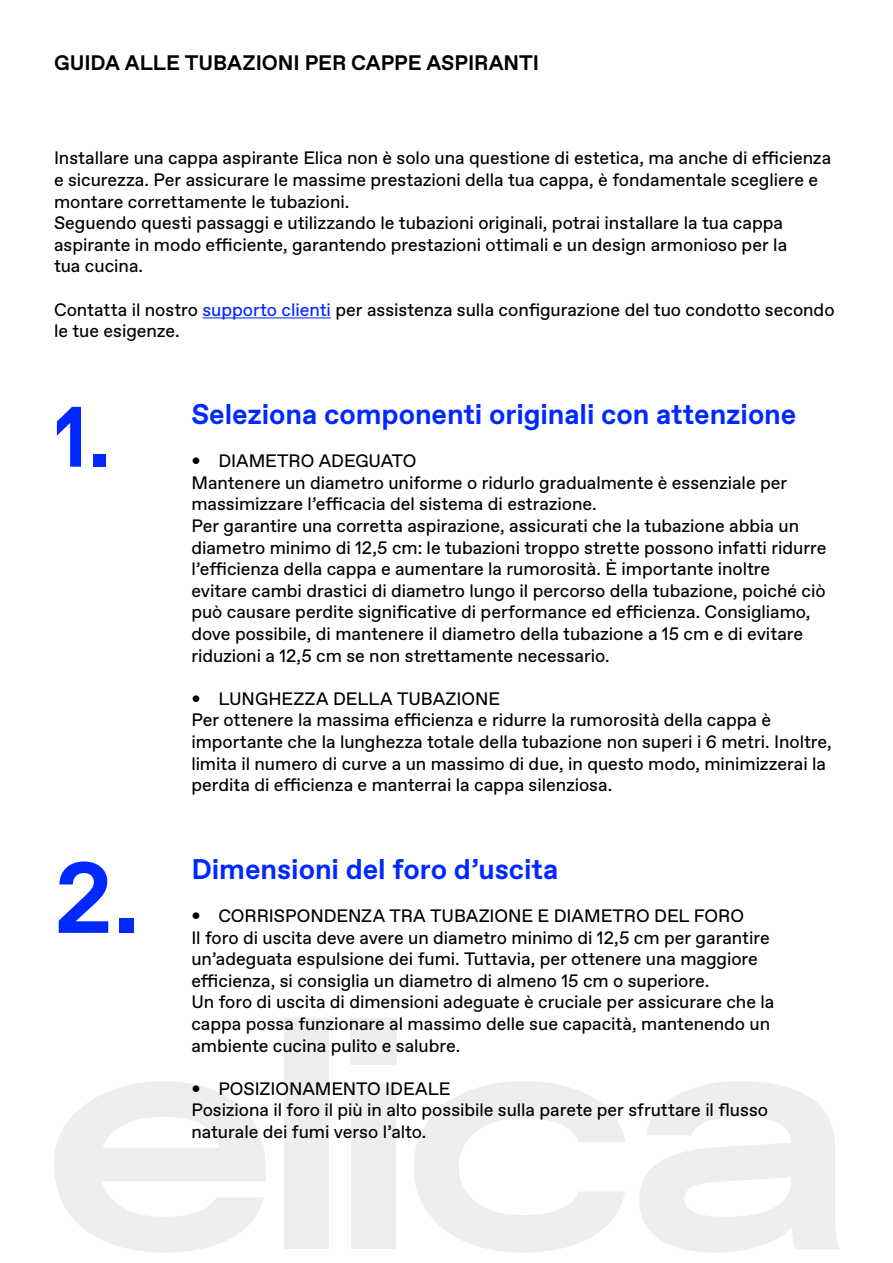
<style>
.page{position:relative;width:893px;height:1263px;background:#fff}
.page>*{position:absolute;margin:0;border:0;box-sizing:border-box;transform-origin:0 0}
.t1{font:700 100.5px "Elica Favorit";color:#0128ff}
.t2{font:700 85.5px "Elica Favorit";color:#0128ff}
.t3{font:700 28.5px "Elica Favorit";letter-spacing:-.005em;color:#0128ff}
.t4{font:700 21px "Elica Favorit";letter-spacing:-.005em;color:#000001}
.t5{font:18px/21.6px "Elica Favorit";color:#000001}
.s1{color:#0128ff}
</style>
<div class="page">
<svg style="left:54px;top:1081px;width:211px;height:171px"></svg>
<div style="left:285px;top:1018px;width:44px;height:231px;background:#eee"></div>
<div style="left:351px;top:1084px;width:45px;height:165px;background:#eee"></div>
<svg style="left:414px;top:1081px;width:211px;height:171px"></svg>
<svg style="left:639px;top:1081px;width:200px;height:171px"></svg>
<div style="left:350px;top:1018px;width:47px;height:47px;background:#eee"></div>
<hr style="left:202px;top:317px;width:129px;height:1px;background:#0128ff">
<p class="t4" style="left:54px;top:48px;width:487px">GUIDA ALLE TUBAZIONI PER CAPPE ASPIRANTI</p>
<p class="t5" style="left:54px;top:147px;width:779px">Installare una cappa aspirante Elica non è solo una questione di estetica, ma anche di efficienza e sicurezza. Per assicurare le massime prestazioni della tua cappa, è fondamentale scegliere e montare correttamente le tubazioni.</p>
<p class="t5" style="left:54px;top:212px;width:730px">Seguendo questi passaggi e utilizzando le tubazioni originali, potrai installare la tua cappa</p>
<p class="t5" style="left:54px;top:233px;width:735px">aspirante in modo efficiente, garantendo prestazioni ottimali e un design armonioso per la</p>
<p class="t5" style="left:54px;top:255px;width:91px">tua cucina.</p>
<p class="t5" style="left:54px;top:298px;width:782px">Contatta il nostro <span class="s1">supporto clienti</span> per assistenza sulla configurazione del tuo condotto secondo le tue esigenze.</p>
<p class="t2" style="left:54px;top:379px;width:59px">1.</p>
<p class="t1" style="left:54px;top:830px;width:88px">2.</p>
<p class="t3" style="left:191px;top:395px;width:607px">Seleziona componenti originali con attenzione</p>
<p class="t5" style="left:191px;top:450px;width:226px">• DIAMETRO ADEGUATO</p>
<p class="t5" style="left:191px;top:471px;width:597px">Mantenere un diametro uniforme o ridurlo gradualmente è essenziale per</p>
<p class="t5" style="left:191px;top:493px;width:407px">massimizzare l’efficacia del sistema di estrazione.</p>
<p class="t5" style="left:191px;top:515px;width:636px">Per garantire una corretta aspirazione, assicurati che la tubazione abbia un diametro minimo di 12,5 cm: le tubazioni troppo strette possono infatti ridurre l’efficienza della cappa e aumentare la rumorosità. È importante inoltre</p>
<p class="t5" style="left:191px;top:579px;width:636px">evitare cambi drastici di diametro lungo il percorso della tubazione, poiché ciò può causare perdite significative di performance ed efficienza. Consigliamo, dove possibile, di mantenere il diametro della tubazione a 15 cm e di evitare riduzioni a 12,5 cm se non strettamente necessario.</p>
<p class="t5" style="left:191px;top:687px;width:310px">• LUNGHEZZA DELLA TUBAZIONE</p>
<p class="t5" style="left:191px;top:709px;width:581px">Per ottenere la massima efficienza e ridurre la rumorosità della cappa è</p>
<p class="t5" style="left:191px;top:731px;width:642px">importante che la lunghezza totale della tubazione non superi i 6 metri. Inoltre, limita il numero di curve a un massimo di due, in questo modo, minimizzerai la perdita di efficienza e manterrai la cappa silenziosa.</p>
<p class="t3" style="left:191px;top:849px;width:369px">Dimensioni del foro d’uscita</p>
<p class="t5" style="left:191px;top:905px;width:554px">• CORRISPONDENZA TRA TUBAZIONE E DIAMETRO DEL FORO</p>
<p class="t5" style="left:191px;top:926px;width:580px">Il foro di uscita deve avere un diametro minimo di 12,5 cm per garantire</p>
<p class="t5" style="left:191px;top:948px;width:568px">un’adeguata espulsione dei fumi. Tuttavia, per ottenere una maggiore</p>
<p class="t5" style="left:191px;top:969px;width:519px">efficienza, si consiglia un diametro di almeno 15 cm o superiore.</p>
<p class="t5" style="left:191px;top:991px;width:585px">Un foro di uscita di dimensioni adeguate è cruciale per assicurare che la</p>
<p class="t5" style="left:191px;top:1013px;width:580px">cappa possa funzionare al massimo delle sue capacità, mantenendo un</p>
<p class="t5" style="left:191px;top:1034px;width:270px">ambiente cucina pulito e salubre.</p>
<p class="t5" style="left:191px;top:1077px;width:261px">• POSIZIONAMENTO IDEALE</p>
<p class="t5" style="left:191px;top:1099px;width:578px">Posiziona il foro il più in alto possibile sulla parete per sfruttare il flusso</p>
<p class="t5" style="left:191px;top:1121px;width:237px">naturale dei fumi verso l’alto.</p>
</div>
